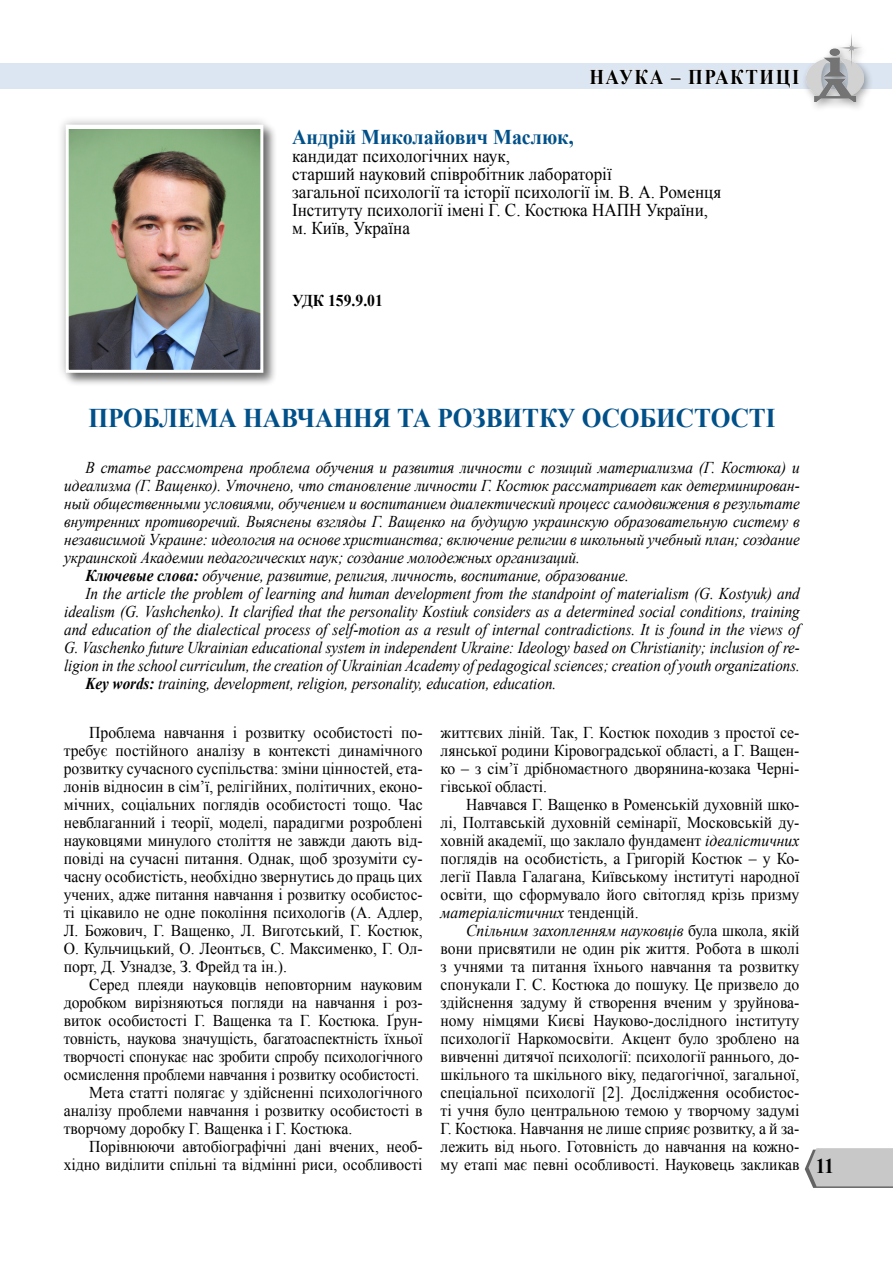
<style>
.page{position:relative;width:893px;height:1263px;background:#fff}
.page>*{position:absolute;margin:0;border:0;box-sizing:border-box;transform-origin:0 0}
.t1{font:700 27px "Times New Roman";letter-spacing:-.005em;color:#005089;scale:.94 1}
.t2{font:700 21px "Times New Roman";color:#005089;scale:.95 1}
.t3{font:700 21px "Times New Roman";color:#000;scale:.9 1}
.t4{font:18px/18px "Times New Roman";color:#000;scale:.95 1}
.t5{font:16.5px/18px "Times New Roman";letter-spacing:-.005em;color:#000;text-align:justify;scale:.95 1}
.t6{font:italic 16.5px "Times New Roman";letter-spacing:-.005em;color:#000;scale:.93 1}
.t7{font:italic 16.5px "Times New Roman";letter-spacing:-.005em;color:#000;scale:.92 1}
.t8{font:italic 16.5px "Times New Roman";letter-spacing:-.005em;color:#000;scale:.91 1}
.t9{font:16.5px "Times New Roman";letter-spacing:-.005em;color:#000;scale:.92 1}
.t10{font:700 16.5px "Times New Roman";color:#000;scale:.95 1}
.s1{font-weight:700}
.s2{font-style:italic}
</style>
<div class="page">
<div style="left:0;top:63px;width:891px;height:26px;background:#dce6f2"></div>
<svg style="left:805px;top:1148px;width:88px;height:40px"></svg>
<div style="left:800px;top:31px;width:73px;height:82px;background:#000;opacity:.37"></div>
<img style="left:807px;top:32px;width:57px;height:69px">
<svg style="left:589px;top:69px;width:75px;height:16px"></svg>
<svg style="left:671px;top:78px;width:10px;height:2px"></svg>
<svg style="left:688px;top:69px;width:112px;height:19px"></svg>
<div style="left:64px;top:122px;width:213px;height:265px;background:#f1f1f1"></div>
<div style="left:56px;top:115px;width:217px;height:267px;background:#000;opacity:.3"></div>
<img style="left:70px;top:129px;width:189px;height:240px">
<div style="left:66px;top:125px;width:197px;height:248px;border:3px solid #fff"></div>
<p class="t3" style="left:589px;top:62px;width:35px">Наука</p>
<p class="t3" style="left:671px;top:62px;width:36px">– практи</p>
<p class="t3" style="left:776px;top:62px;width:25px">ці</p>
<p class="t2" style="left:292px;top:122px;width:298px">Андрій Миколайович Маслюк,</p>
<p class="t4" style="left:292px;top:147px;width:453px">кандидат психологічних наук,<br>старший науковий співробітник лабораторії<br>загальної психології та історії психології ім. В. А. Роменця Інституту психології імені Г. С. Костюка НАПН України, м. Київ, Україна</p>
<p class="t10" style="left:292px;top:289px;width:97px">УДК 159.9.01</p>
<h1 class="t1" style="left:88px;top:399px;width:733px">ПРОБЛЕМА НАВЧАННЯ ТА РОЗВИТКУ ОСОБИСТОСТІ</h1>
<p class="t6" style="left:85px;top:456px;width:770px">В статье рассмотрена проблема обучения и развития личности с позиций материализма (Г. Костюка) и</p>
<p class="t6" style="left:64px;top:474px;width:792px">идеализма (Г. Ващенко). Уточнено, что становление личности Г. Костюк рассматривает как детерминирован-</p>
<p class="t6" style="left:64px;top:492px;width:792px">ный общественными условиями, обучением и воспитанием диалектический процесс самодвижения в результате</p>
<p class="t6" style="left:64px;top:510px;width:792px">внутренних противоречий. Выяснены взгляды Г. Ващенко на будущую украинскую образовательную систему в</p>
<p class="t6" style="left:64px;top:528px;width:792px">независимой Украине: идеология на основе христианства; включение религии в школьный учебный план; создание</p>
<p class="t6" style="left:64px;top:546px;width:556px">украинской Академии педагогических наук; создание молодежных организаций.</p>
<p class="t6" style="left:85px;top:564px;width:586px"><span class="s1">Ключевые слова:</span> обучение, развитие, религия, личность, воспитание, образование.</p>
<p class="t7" style="left:85px;top:582px;width:778px">In the article the problem of learning and human development from the standpoint of materialism (G. Kostyuk) and</p>
<p class="t7" style="left:64px;top:600px;width:801px">idealism (G. Vashchenko). It clarified that the personality Kostiuk considers as a determined social conditions, training</p>
<p class="t7" style="left:64px;top:618px;width:801px">and education of the dialectical process of self-motion as a result of internal contradictions. It is found in the views of</p>
<p class="t8" style="left:64px;top:636px;width:810px">G. Vaschenko future Ukrainian educational system in independent Ukraine: Ideology based on Christianity; inclusion of re-</p>
<p class="t8" style="left:64px;top:654px;width:810px">ligion in the school curriculum, the creation of Ukrainian Academy of pedagogical sciences; creation of youth organizations.</p>
<p class="t7" style="left:85px;top:672px;width:513px"><span class="s1">Key words:</span> training, development, religion, personality, education, education.</p>
<p class="t5" style="left:64px;top:723px;width:379px;text-indent:26px">Проблема навчання і розвитку особистості по&shy;требує постійного аналізу в контексті динамічного розвитку сучасного суспільства: зміни цінностей, ета&shy;лонів відносин в сім’ї, релігійних, політичних, еконо&shy;мічних, соціальних поглядів особистості тощо. Час невблаганний і теорії, моделі, парадигми розроблені науковцями минулого століття не завжди дають від&shy;повіді на сучасні питання. Однак, щоб зрозуміти су&shy;часну особистість, необхідно звернутись до праць цих учених, адже питання навчання і розвитку особистос&shy;ті цікавило не одне покоління психологів (А. Адлер, Л. Божович, Г. Ващенко, Л. Виготський, Г. Костюк, О. Кульчицький, О. Леонтьєв, С. Максименко, Г. Ол&shy;порт, Д. Узнадзе, З. Фрейд та ін.).</p>
<p class="t5" style="left:89px;top:975px;width:352px">Серед плеяди науковців неповторним науковим</p>
<p class="t5" style="left:64px;top:993px;width:379px">доробком вирізняються погляди на навчання і роз-</p>
<p class="t5" style="left:64px;top:1011px;width:379px">виток особистості Г. Ващенка та Г. Костюка. Ґрун-</p>
<p class="t9" style="left:64px;top:1027px;width:392px">товність, наукова значущість, багатоаспектність їхньої</p>
<p class="t9" style="left:64px;top:1045px;width:392px">творчості спонукає нас зробити спробу психологічного</p>
<p class="t9" style="left:64px;top:1063px;width:388px">осмислення проблеми навчання і розвитку особистості.</p>
<p class="t5" style="left:89px;top:1083px;width:352px">Мета статті полягає у здійсненні психологічного</p>
<p class="t5" style="left:64px;top:1101px;width:379px">аналізу проблеми навчання і розвитку особистості в</p>
<p class="t5" style="left:64px;top:1119px;width:305px">творчому доробку Г. Ващенка і Г. Костюка.</p>
<p class="t5" style="left:89px;top:1137px;width:352px">Порівнюючи автобіографічні дані вчених, необ-</p>
<p class="t5" style="left:64px;top:1155px;width:379px">хідно виділити спільні та відмінні риси, особливості</p>
<p class="t5" style="left:441px;top:723px;width:379px">життєвих ліній. Так, Г. Костюк походив з простої се&shy;лянської родини Кіровоградської області, а Г. Ващен&shy;ко – з сім’ї дрібномаєтного дворянина-козака Черні&shy;гівської області.</p>
<p class="t5" style="left:441px;top:795px;width:379px;text-indent:26px">Навчався Г. Ващенко в Роменській духовній шко&shy;лі, Полтавській духовній семінарії, Московській ду&shy;ховній академії, що заклало фундамент <span class="s2">ідеалістичних </span>поглядів на особистість, а Григорій Костюк – у Ко&shy;легії Павла Галагана, Київському інституті народної освіти, що сформувало його світогляд крізь призму <span class="s2">матеріалістичних</span> тенденцій.</p>
<p class="t5" style="left:441px;top:921px;width:379px;text-indent:26px"><span class="s2">Спільним захопленням науковців</span> була школа, якій вони присвятили не один рік життя. Робота в школі з учнями та питання їхнього навчання та розвитку спонукали Г. С. Костюка до пошуку. Це призвело до здійснення задуму й створення вченим у зруйнова&shy;ному німцями Києві Науково-дослідного інституту психології Наркомосвіти. Акцент було зроблено на вивченні дитячої психології: психології раннього, до&shy;шкільного та шкільного віку, педагогічної, загальної, спеціальної психології [2]. Дослідження особистос&shy;ті учня було центральною темою у творчому задумі Г. Костюка. Навчання не лише сприяє розвитку, а й за&shy;лежить від нього. Готовність до навчання на кожно&shy;му етапі має певні особливості. Науковець закликав</p>
<p class="t3" style="left:816px;top:1151px;width:21px">11</p>
</div>
